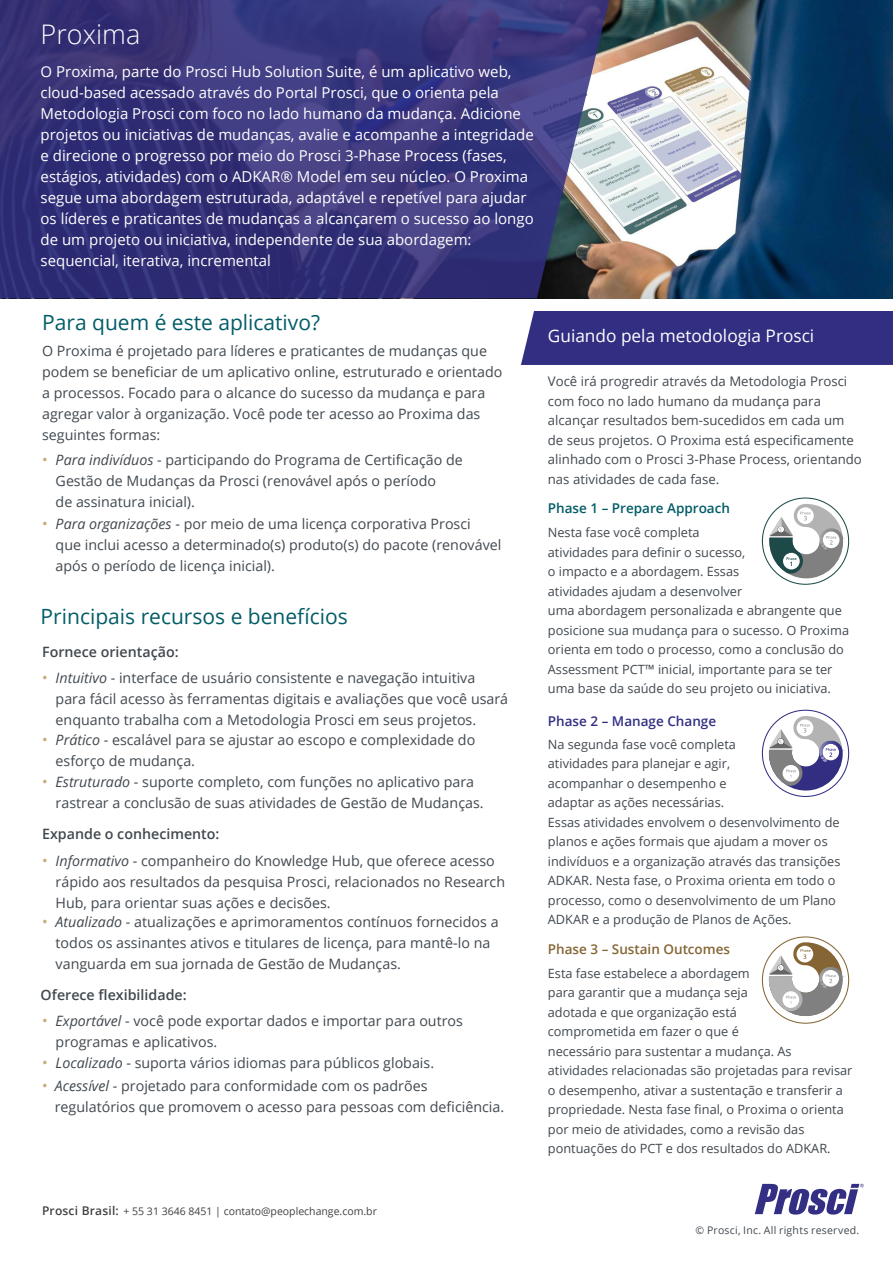
<style>
.page{position:relative;width:893px;height:1263px;background:#fff}
.page>*{position:absolute;margin:0;border:0;box-sizing:border-box;transform-origin:0 0}
.t1{font:300 27px "Open Sans";color:#fff}
.t2{font:21px "Open Sans";color:#025c67}
.t3{font:17.25px "Open Sans";color:#fff}
.t4{font:15px/21px "Open Sans";color:#fff}
.t5{font:14.25px/21px "Open Sans";color:#40484f}
.t6{font:600 14.25px "Open Sans";color:#40484f}
.t7{font:600 13.5px "Open Sans";color:#025c67}
.t8{font:600 13.5px "Open Sans";color:#856534}
.t9{font:600 13.5px "Open Sans";color:#322f83}
.t10{font:13.2px/19.5px "Open Sans";color:#40484f}
.t11{font:12.75px/19.5px "Open Sans";color:#40484f}
.t12{font:10.5px "Open Sans";color:#414042}
.t13{font:10.5px "Open Sans";letter-spacing:.02em;color:#40484f}
.s1{font-size:15px;color:#caaa77}
.s2{font-style:italic}
.s3{font-weight:600;font-size:12px}
</style>
<div class="page">
<img style="left:609px;top:0;width:284px;height:298px">
<svg style="left:0;top:0;width:609px;height:298px;background:#3b397b"></svg>
<svg style="left:755px;top:1184px;width:109px;height:30px"></svg>
<div style="left:521px;top:311px;width:372px;height:54px;background:#322f83"></div>
<svg style="left:762px;top:497px;width:87px;height:88px"></svg>
<svg style="left:762px;top:710px;width:87px;height:87px"></svg>
<svg style="left:762px;top:936px;width:87px;height:88px"></svg>
<h1 class="t1" style="left:41px;top:15px;width:101px">Proxima</h1>
<p class="t4" style="left:41px;top:61px;width:495px">O Proxima, parte do Prosci Hub Solution Suite, é um aplicativo web, cloud-based acessado através do Portal Prosci, que o orienta pela Metodologia Prosci com foco no lado humano da mudança. Adicione projetos ou iniciativas de mudanças, avalie e acompanhe a integridade e direcione o progresso por meio do Prosci 3-Phase Process (fases, estágios, atividades) com o ADKAR® Model em seu núcleo. O Proxima segue uma abordagem estruturada, adaptável e repetível para ajudar os líderes e praticantes de mudanças a alcançarem o sucesso ao longo de um projeto ou iniciativa, independente de sua abordagem: sequencial, iterativa, incremental</p>
<h2 class="t2" style="left:42px;top:308px;width:280px">Para quem é este aplicativo?</h2>
<p class="t5" style="left:42px;top:340px;width:462px">O Proxima é projetado para líderes e praticantes de mudanças que podem se beneficiar de um aplicativo online, estruturado e orientado a processos. Focado para o alcance do sucesso da mudança e para agregar valor à organização. Você pode ter acesso ao Proxima das seguintes formas:</p>
<p class="t5" style="left:56px;top:449px;width:409px;text-indent:-14px"><span class="s1">•</span> <span class="s2">Para indivíduos</span> - participando do Programa de Certificação de<br>Gestão de Mudanças da Prosci (renovável após o período<br>de assinatura inicial).</p>
<p class="t5" style="left:56px;top:513px;width:447px;text-indent:-14px"><span class="s1">•</span> <span class="s2">Para organizações</span> - por meio de uma licença corporativa Prosci<br>que inclui acesso a determinado(s) produto(s) do pacote (renovável após o período de licença inicial).</p>
<h2 class="t2" style="left:41px;top:602px;width:309px">Principais recursos e benefícios</h2>
<p class="t6" style="left:42px;top:642px;width:138px">Fornece orientação:</p>
<p class="t5" style="left:56px;top:667px;width:454px;text-indent:-14px"><span class="s1">•</span> <span class="s2">Intuitivo</span> - interface de usuário consistente e navegação intuitiva para fácil acesso às ferramentas digitais e avaliações que você usará enquanto trabalha com a Metodologia Prosci em seus projetos.</p>
<p class="t5" style="left:56px;top:728px;width:421px;text-indent:-14px"><span class="s1">•</span> <span class="s2">Prático</span> - escalável para se ajustar ao escopo e complexidade do esforço de mudança.</p>
<p class="t5" style="left:56px;top:771px;width:429px;text-indent:-14px"><span class="s1">•</span> <span class="s2">Estruturado</span> - suporte completo, com funções no aplicativo para rastrear a conclusão de suas atividades de Gestão de Mudanças.</p>
<p class="t6" style="left:42px;top:824px;width:179px">Expande o conhecimento:</p>
<p class="t5" style="left:56px;top:849px;width:451px;text-indent:-14px"><span class="s1">•</span> <span class="s2">Informativo</span> - companheiro do Knowledge Hub, que oferece acesso rápido aos resultados da pesquisa Prosci, relacionados no Research<br>Hub, para orientar suas ações e decisões.</p>
<p class="t5" style="left:56px;top:911px;width:444px;text-indent:-14px"><span class="s1">•</span> <span class="s2">Atualizado</span> - atualizações e aprimoramentos contínuos fornecidos a todos os assinantes ativos e titulares de licença, para mantê-lo na vanguarda em sua jornada de Gestão de Mudanças.</p>
<p class="t6" style="left:41px;top:985px;width:148px">Oferece flexibilidade:</p>
<p class="t5" style="left:56px;top:1009px;width:409px;text-indent:-14px"><span class="s1">•</span> <span class="s2">Exportável</span> - você pode exportar dados e importar para outros programas e aplicativos.</p>
<p class="t5" style="left:42px;top:1052px;width:394px"><span class="s1">•</span> <span class="s2">Localizado</span> - suporta vários idiomas para públicos globais.</p>
<p class="t5" style="left:55px;top:1074px;width:451px;text-indent:-13px"><span class="s1">•</span> <span class="s2">Acessível</span> - projetado para conformidade com os padrões regulatórios que promovem o acesso para pessoas com deficiência.</p>
<p class="t3" style="left:548px;top:324px;width:268px">Guiando pela metodologia Prosci</p>
<p class="t10" style="left:548px;top:371px;width:316px">Você irá progredir através da Metodologia Prosci com foco no lado humano da mudança para alcançar resultados bem-sucedidos em cada um de seus projetos. O Proxima está especificamente alinhado com o Prosci 3-Phase Process, orientando nas atividades de cada fase.</p>
<p class="t7" style="left:548px;top:499px;width:184px">Phase 1 – Prepare Approach</p>
<p class="t11" style="left:548px;top:523px;width:303px">Nesta fase você completa<br>atividades para definir o sucesso,<br>o impacto e a abordagem. Essas<br>atividades ajudam a desenvolver<br>uma abordagem personalizada e abrangente que posicione sua mudança para o sucesso. O Proxima orienta em todo o processo, como a conclusão do Assessment PCT™ inicial, importante para se ter uma base da saúde do seu projeto ou iniciativa.</p>
<p class="t9" style="left:548px;top:712px;width:170px">Phase 2 – Manage Change</p>
<p class="t11" style="left:548px;top:734px;width:294px">Na segunda fase você completa<br>atividades para planejar e agir,<br>acompanhar o desempenho e<br>adaptar as ações necessárias.<br>Essas atividades envolvem o desenvolvimento de planos e ações formais que ajudam a mover os indivíduos e a organização através das transições ADKAR. Nesta fase, o Proxima orienta em todo o processo, como o desenvolvimento de um Plano ADKAR e a produção de Planos de Ações.</p>
<p class="t8" style="left:548px;top:940px;width:184px">Phase 3 – Sustain Outcomes</p>
<p class="t11" style="left:548px;top:963px;width:306px">Esta fase estabelece a abordagem<br>para garantir que a mudança seja<br>adotada e que organização está<br>comprometida em fazer o que é<br>necessário para sustentar a mudança. As atividades relacionadas são projetadas para revisar o desempenho, ativar a sustentação e transferir a propriedade. Nesta fase final, o Proxima o orienta por meio de atividades, como a revisão das pontuações do PCT e dos resultados do ADKAR.</p>
<p class="t12" style="left:42px;top:1204px;width:336px"><span class="s3">Prosci Brasil:</span> + 55 31 3646 8451 | contato@peoplechange.com.br</p>
<p class="t13" style="left:696px;top:1223px;width:165px">© Prosci, Inc. All rights reserved.</p>
</div>
